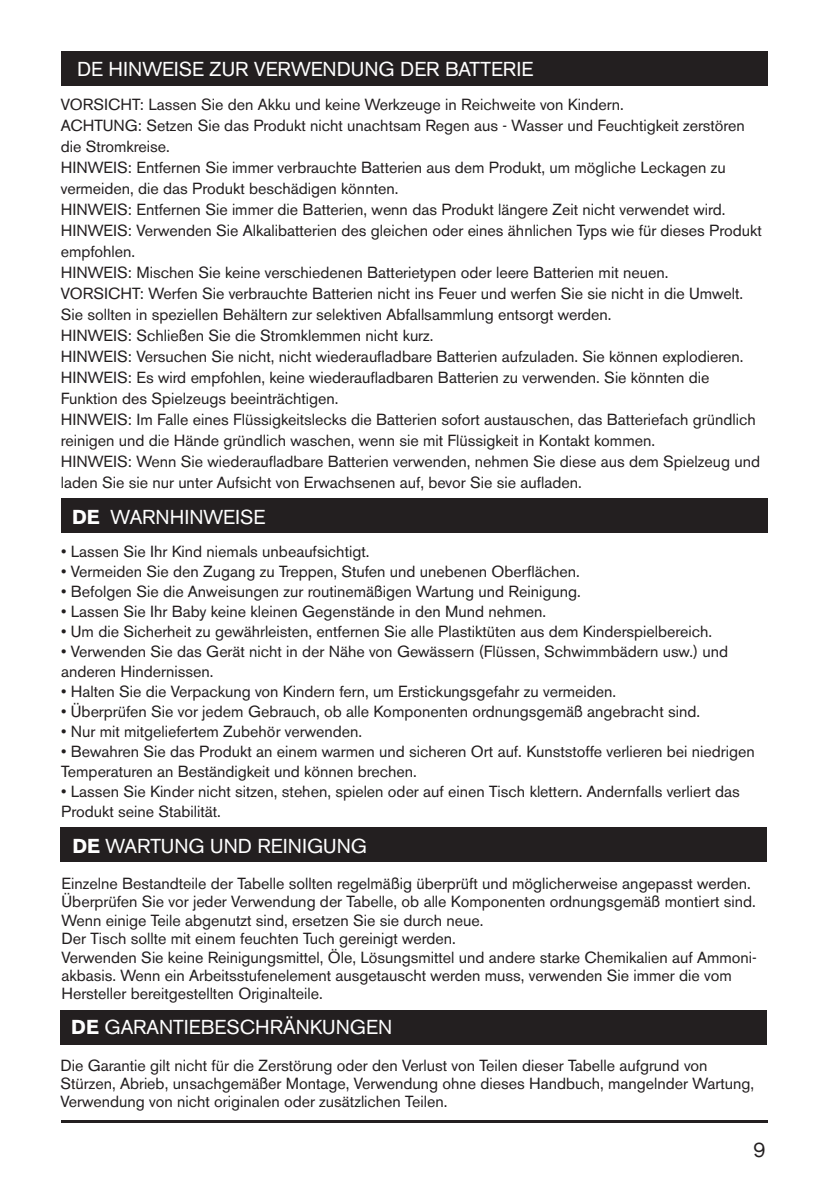
<style>
.page{position:relative;width:840px;height:1191px;background:#fff}
.page>*{position:absolute;margin:0;border:0;box-sizing:border-box;transform-origin:0 0}
.t1{font:20px "Volvo Sans Pro";color:#fff}
.t2{font:20px "Volvo Sans Pro";color:#231f20}
.t3{font:16px/21px "Volvo Sans Pro";color:#231f20}
.s1{font-weight:700}
</style>
<div class="page">
<div style="left:60px;top:828px;width:706px;height:34px;background:#231f20"></div>
<div style="left:60px;top:1010px;width:706px;height:34px;background:#231f20"></div>
<div style="left:61px;top:498px;width:706px;height:34px;background:#231f20"></div>
<hr style="left:61px;top:1120px;width:706px;height:3px;background:#231f20">
<div style="left:61px;top:52px;width:706px;height:34px;background:#231f20"></div>
<p class="t1" style="left:77px;top:57px;width:457px">DE HINWEISE ZUR VERWENDUNG DER BATTERIE</p>
<p class="t3" style="left:61px;top:94px;width:702px">VORSICHT: Lassen Sie den Akku und keine Werkzeuge in Reichweite von Kindern.<br>ACHTUNG: Setzen Sie das Produkt nicht unachtsam Regen aus - Wasser und Feuchtigkeit zerstören die Stromkreise.<br>HINWEIS: Entfernen Sie immer verbrauchte Batterien aus dem Produkt, um mögliche Leckagen zu vermeiden, die das Produkt beschädigen könnten.<br>HINWEIS: Entfernen Sie immer die Batterien, wenn das Produkt längere Zeit nicht verwendet wird.<br>HINWEIS: Verwenden Sie Alkalibatterien des gleichen oder eines ähnlichen Typs wie für dieses Produkt empfohlen.<br>HINWEIS: Mischen Sie keine verschiedenen Batterietypen oder leere Batterien mit neuen.<br>VORSICHT: Werfen Sie verbrauchte Batterien nicht ins Feuer und werfen Sie sie nicht in die Umwelt.<br>Sie sollten in speziellen Behältern zur selektiven Abfallsammlung entsorgt werden.<br>HINWEIS: Schließen Sie die Stromklemmen nicht kurz.<br>HINWEIS: Versuchen Sie nicht, nicht wiederaufladbare Batterien aufzuladen. Sie können explodieren.<br>HINWEIS: Es wird empfohlen, keine wiederaufladbaren Batterien zu verwenden. Sie könnten die Funktion des Spielzeugs beeinträchtigen.<br>HINWEIS: Im Falle eines Flüssigkeitslecks die Batterien sofort austauschen, das Batteriefach gründlich reinigen und die Hände gründlich waschen, wenn sie mit Flüssigkeit in Kontakt kommen.<br>HINWEIS: Wenn Sie wiederaufladbare Batterien verwenden, nehmen Sie diese aus dem Spielzeug und laden Sie sie nur unter Aufsicht von Erwachsenen auf, bevor Sie sie aufladen.</p>
<p class="t1" style="left:72px;top:505px;width:195px"><span class="s1">DE</span> WARNHINWEISE</p>
<p class="t3" style="left:61px;top:541px;width:309px">• Lassen Sie Ihr Kind niemals unbeaufsichtigt.</p>
<p class="t3" style="left:61px;top:561px;width:520px">• Vermeiden Sie den Zugang zu Treppen, Stufen und unebenen Oberflächen.</p>
<p class="t3" style="left:61px;top:581px;width:520px">• Befolgen Sie die Anweisungen zur routinemäßigen Wartung und Reinigung.</p>
<p class="t3" style="left:61px;top:601px;width:486px">• Lassen Sie Ihr Baby keine kleinen Gegenstände in den Mund nehmen.</p>
<p class="t3" style="left:61px;top:621px;width:652px">• Um die Sicherheit zu gewährleisten, entfernen Sie alle Plastiktüten aus dem Kinderspielbereich.</p>
<p class="t3" style="left:61px;top:641px;width:668px;line-height:20px">• Verwenden Sie das Gerät nicht in der Nähe von Gewässern (Flüssen, Schwimmbädern usw.) und anderen Hindernissen.</p>
<p class="t3" style="left:61px;top:681px;width:556px">• Halten Sie die Verpackung von Kindern fern, um Erstickungsgefahr zu vermeiden.</p>
<p class="t3" style="left:61px;top:701px;width:640px">• Überprüfen Sie vor jedem Gebrauch, ob alle Komponenten ordnungsgemäß angebracht sind.</p>
<p class="t3" style="left:61px;top:721px;width:302px">• Nur mit mitgeliefertem Zubehör verwenden.</p>
<p class="t3" style="left:61px;top:741px;width:694px;line-height:20px">• Bewahren Sie das Produkt an einem warmen und sicheren Ort auf. Kunststoffe verlieren bei niedrigen<br>Temperaturen an Beständigkeit und können brechen.</p>
<p class="t3" style="left:61px;top:781px;width:679px;line-height:20px">• Lassen Sie Kinder nicht sitzen, stehen, spielen oder auf einen Tisch klettern. Andernfalls verliert das<br>Produkt seine Stabilität.</p>
<p class="t1" style="left:72px;top:834px;width:296px"><span class="s1">DE</span> WARTUNG UND REINIGUNG</p>
<p class="t3" style="left:61px;top:874px;width:696px;line-height:18.4px">Einzelne Bestandteile der Tabelle sollten regelmäßig überprüft und möglicherweise angepasst werden.<br>Überprüfen Sie vor jeder Verwendung der Tabelle, ob alle Komponenten ordnungsgemäß montiert sind.<br>Wenn einige Teile abgenutzt sind, ersetzen Sie sie durch neue.<br>Der Tisch sollte mit einem feuchten Tuch gereinigt werden.<br>Verwenden Sie keine Reinigungsmittel, Öle, Lösungsmittel und andere starke Chemikalien auf Ammoni&shy;akbasis. Wenn ein Arbeitsstufenelement ausgetauscht werden muss, verwenden Sie immer die vom Hersteller bereitgestellten Originalteile.</p>
<p class="t1" style="left:71px;top:1014px;width:322px"><span class="s1">DE</span> GARANTIEBESCHRÄNKUNGEN</p>
<p class="t3" style="left:60px;top:1056px;width:694px;line-height:18px">Die Garantie gilt nicht für die Zerstörung oder den Verlust von Teilen dieser Tabelle aufgrund von<br>Stürzen, Abrieb, unsachgemäßer Montage, Verwendung ohne dieses Handbuch, mangelnder Wartung,<br>Verwendung von nicht originalen oder zusätzlichen Teilen.</p>
<p class="t2" style="left:752px;top:1137px;width:14px">9</p>
</div>
